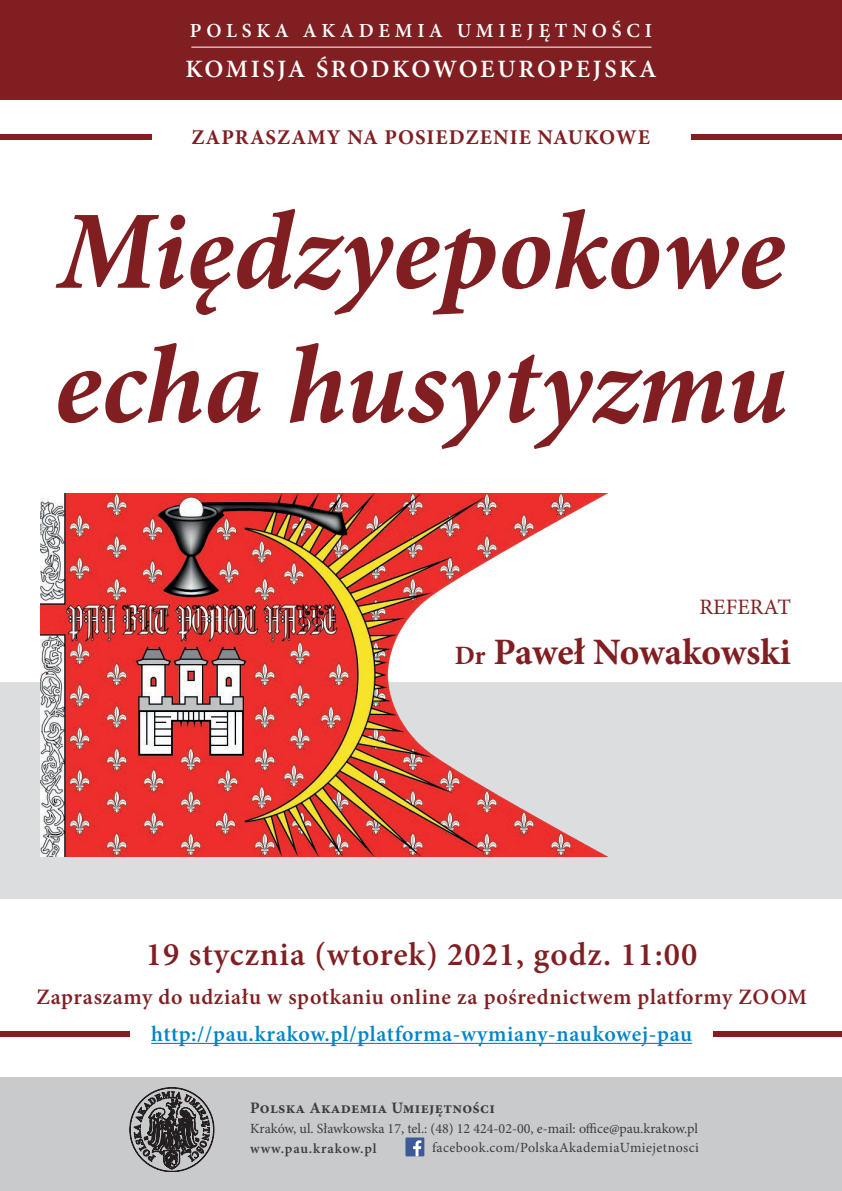
<style>
.page{position:relative;width:842px;height:1191px;background:#fff}
.page>*{position:absolute;margin:0;border:0;box-sizing:border-box;transform-origin:0 0}
.t1{font:italic 700 112px/134px "Minion Pro";color:#811e21}
.t2{font:700 37.3px "Minion Pro";letter-spacing:-.005em;color:#811e21}
.t3{font:600 33px "Minion Pro";letter-spacing:.03em;color:#811e21}
.t4{font:600 25px "Minion Pro";letter-spacing:.1em;color:#fff}
.t5{font:600 22px "Minion Pro";letter-spacing:.03em;color:#811e21}
.t6{font:600 22px "Minion Pro";letter-spacing:.025em;color:#0084ca}
.t7{font:22px "Minion Pro";color:#811e21}
.t8{font:700 21px "Minion Pro";letter-spacing:.05em;color:#811e21}
.t9{font:600 20px "Minion Pro";letter-spacing:.24em;color:#fff}
.t10{font:700 16px "Minion Pro";letter-spacing:.02em;color:#393d41}
.t11{font:14px "Minion Pro";letter-spacing:.005em;color:#393d41}
.t12{font:14px "Minion Pro";letter-spacing:.03em;color:#393d41}
.t13{font:600 14px "Minion Pro";letter-spacing:.065em;color:#393d41}
.s1{font-size:26.5px}
</style>
<div class="page">
<div style="left:0;top:682px;width:842px;height:217px;background:#dcdddf"></div>
<hr style="left:151px;top:1042px;width:541px;height:2px;background:#0084ca">
<div style="left:0;top:134px;width:151px;height:5px;background:#811e21"></div>
<div style="left:0;top:1031px;width:130px;height:6px;background:#811e21"></div>
<div style="left:714px;top:1031px;width:128px;height:6px;background:#811e21"></div>
<div style="left:691px;top:134px;width:151px;height:5px;background:#811e21"></div>
<div style="left:0;top:0;width:842px;height:100px;background:#811e21"></div>
<hr style="left:191px;top:47px;width:460px;height:1px;background:#fff">
<div style="left:0;top:1077px;width:842px;height:114px;background:#c9cacc"></div>
<svg style="left:130px;top:1087px;width:84px;height:84px"></svg>
<div style="left:405px;top:1137px;width:19px;height:19px;background:#3c5a99"></div>
<svg style="left:413px;top:1140px;width:8px;height:16px"></svg>
<img style="left:40px;top:493px;width:567px;height:363px">
<h3 class="t9" style="left:190px;top:16px;width:464px">POLSKA AKADEMIA UMIEJĘTNOŚCI</h3>
<h3 class="t4" style="left:185px;top:52px;width:473px">KOMISJA ŚRODKOWOEUROPEJSKA</h3>
<h3 class="t8" style="left:191px;top:123px;width:460px">ZAPRASZAMY NA POSIEDZENIE NAUKOWE</h3>
<h1 class="t1" style="left:54px;top:183px;width:735px">Międzyepokowe echa husytyzmu</h1>
<h3 class="t7" style="left:700px;top:592px;width:93px">REFERAT</h3>
<h2 class="t2" style="left:455px;top:626px;width:338px"><span class="s1">Dr</span> Paweł Nowakowski</h2>
<h3 class="t3" style="left:146px;top:931px;width:553px">19 stycznia (wtorek) 2021, godz. 11:00</h3>
<h3 class="t5" style="left:36px;top:981px;width:772px">Zapraszamy do udziału w spotkaniu online za pośrednictwem platformy ZOOM</h3>
<h3 class="t6" style="left:151px;top:1019px;width:542px">http://pau.krakow.pl/platforma-wymiany-naukowej-pau</h3>
<p class="t10" style="left:250px;top:1096px;width:246px">Polska Akademia Umiejętności</p>
<p class="t11" style="left:250px;top:1118px;width:449px">Kraków, ul. Sławkowska 17, tel.: (48) 12 424-02-00, e-mail: office@pau.krakow.pl</p>
<p class="t13" style="left:250px;top:1138px;width:128px">www.pau.krakow.pl</p>
<p class="t12" style="left:432px;top:1138px;width:268px">facebook.com/PolskaAkademiaUmiejetnosci</p>
</div>
